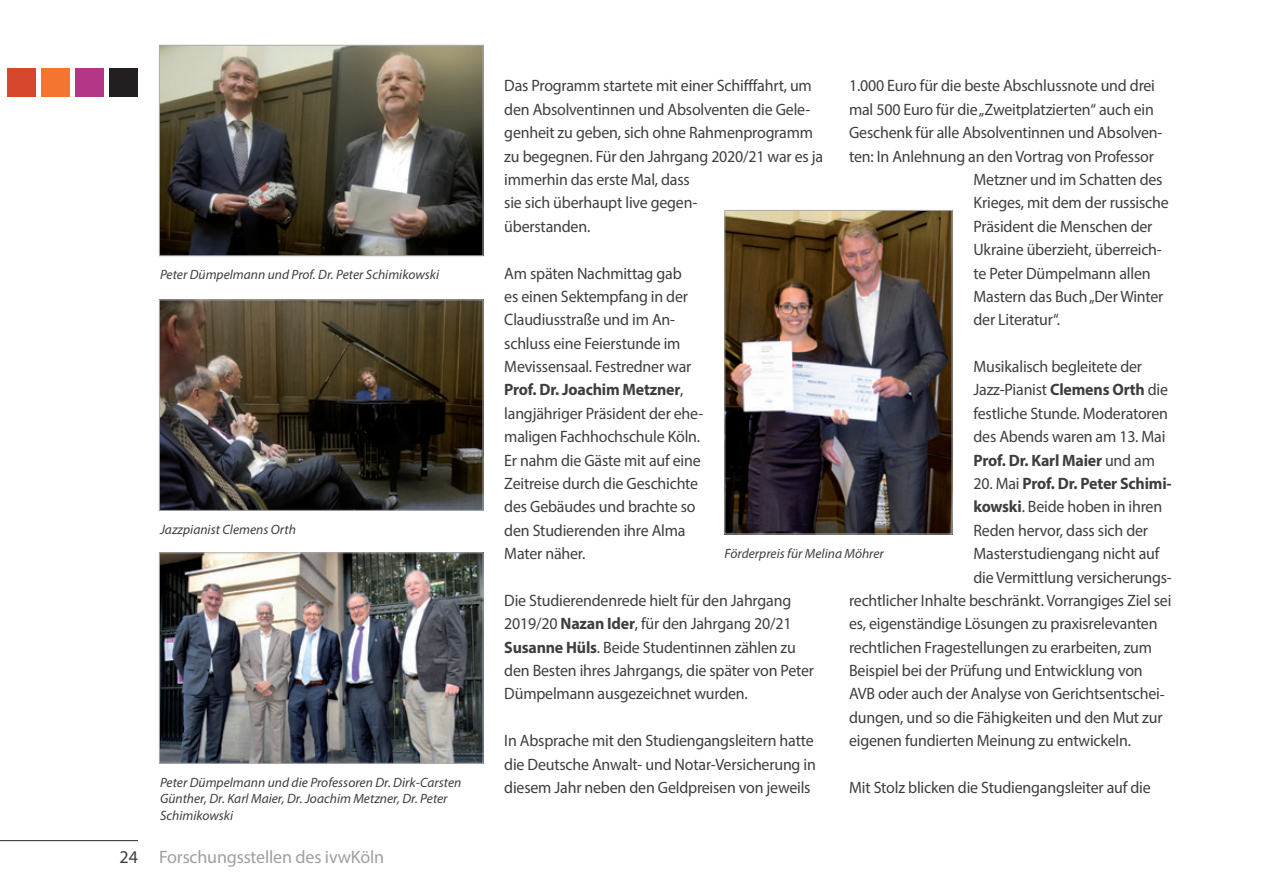
<style>
.page{position:relative;width:1263px;height:893px;background:#fff}
.page>*{position:absolute;margin:0;border:0;box-sizing:border-box;transform-origin:0 0}
.t1{font:18px "Myriad Pro";letter-spacing:-.01em;color:#9d9fa2}
.t2{font:16.5px/23.4px "Myriad Pro";letter-spacing:-.01em;color:#3e3e3f;scale:.96 1}
.t3{font:700 16.5px "Myriad Pro";letter-spacing:-.01em;color:#3e3e3f;scale:.96 1}
.t4{font:italic 13.5px/16.5px "Myriad Pro";color:#3e3e3f}
.s1{color:#3e3e3f}
.s2{font-weight:700}
.s3{font-weight:400}
</style>
<div class="page">
<hr style="left:0;top:840px;width:138px;height:1px;background:#3e3e3f">
<div style="left:7px;top:68px;width:29px;height:29px;background:#d6462c"></div>
<div style="left:109px;top:68px;width:29px;height:29px;background:#231f20"></div>
<div style="left:41px;top:68px;width:29px;height:29px;background:#f37530"></div>
<div style="left:75px;top:68px;width:29px;height:29px;background:#b23586"></div>
<img style="left:161px;top:47px;width:320px;height:207px">
<div style="left:159px;top:45px;width:324px;height:211px;border:1px solid #acadb1"></div>
<img style="left:161px;top:302px;width:320px;height:206px">
<img style="left:161px;top:555px;width:320px;height:206px">
<div style="left:159px;top:553px;width:324px;height:210px;border:1px solid #acadb1"></div>
<img style="left:727px;top:212px;width:223px;height:320px">
<div style="left:725px;top:210px;width:227px;height:324px;border:1px solid #acadb1"></div>
<p class="t4" style="left:160px;top:266px;width:281px">Peter Dümpelmann und Prof. Dr. Peter Schimikowski</p>
<p class="t4" style="left:160px;top:521px;width:138px">Jazzpianist Clemens Orth</p>
<p class="t4" style="left:160px;top:774px;width:303px">Peter Dümpelmann und die Professoren Dr. Dirk-Carsten<br>Günther, Dr. Karl Maier, Dr. Joachim Metzner, Dr. Peter<br>Schimikowski</p>
<p class="t1" style="left:119px;top:846px;width:266px"><span class="s1">24</span> Forschungsstellen des ivwKöln</p>
<p class="t2" style="left:849px;top:74px;width:320px">1.000 Euro für die beste Abschlussnote und drei</p>
<p class="t2" style="left:849px;top:97px;width:319px">mal 500 Euro für die „Zweitplatzierten“ auch ein</p>
<p class="t2" style="left:849px;top:121px;width:328px">Geschenk für alle Absolventinnen und Absolven-</p>
<p class="t2" style="left:849px;top:144px;width:319px">ten: In Anlehnung an den Vortrag von Professor</p>
<p class="t2" style="left:973px;top:167px;width:198px">Metzner und im Schatten des</p>
<p class="t2" style="left:973px;top:191px;width:205px">Krieges, mit dem der russische</p>
<p class="t2" style="left:973px;top:214px;width:188px">Präsident die Menschen der</p>
<p class="t2" style="left:973px;top:238px;width:198px">Ukraine überzieht, überreich-</p>
<p class="t2" style="left:973px;top:261px;width:186px">te Peter Dümpelmann allen</p>
<p class="t2" style="left:973px;top:284px;width:199px">Mastern das Buch „Der Winter</p>
<p class="t2" style="left:973px;top:308px;width:92px">der Literatur“.</p>
<p class="t2" style="left:973px;top:355px;width:204px">Musikalisch begleitete der<br>Jazz-Pianist <span class="s2">Clemens Orth</span> die festliche Stunde. Moderatoren des Abends waren am 13. Mai<br><span class="s2">Prof. Dr. Karl Maier</span> und am</p>
<p class="t3" style="left:973px;top:473px;width:208px"><span class="s3">20. Mai</span> Prof. Dr. Peter Schimi-</p>
<p class="t2" style="left:973px;top:495px;width:198px"><span class="s2">kowski</span>. Beide hoben in ihren</p>
<p class="t2" style="left:973px;top:518px;width:183px">Reden hervor, dass sich der</p>
<p class="t2" style="left:973px;top:542px;width:195px">Masterstudiengang nicht auf</p>
<p class="t2" style="left:973px;top:565px;width:208px">die Vermittlung versicherungs-</p>
<p class="t2" style="left:849px;top:588px;width:337px">rechtlicher Inhalte beschränkt. Vorrangiges Ziel sei</p>
<p class="t2" style="left:849px;top:612px;width:323px">es, eigenständige Lösungen zu praxisrelevanten</p>
<p class="t2" style="left:849px;top:635px;width:317px">rechtlichen Fragestellungen zu erarbeiten, zum</p>
<p class="t2" style="left:849px;top:659px;width:307px">Beispiel bei der Prüfung und Entwicklung von</p>
<p class="t2" style="left:849px;top:682px;width:330px">AVB oder auch der Analyse von Gerichtsentschei-</p>
<p class="t2" style="left:849px;top:705px;width:328px">dungen, und so die Fähigkeiten und den Mut zur</p>
<p class="t2" style="left:849px;top:729px;width:295px">eigenen fundierten Meinung zu entwickeln.</p>
<p class="t2" style="left:849px;top:776px;width:316px">Mit Stolz blicken die Studiengangsleiter auf die</p>
<p class="t2" style="left:504px;top:74px;width:334px">Das Programm startete mit einer Schifffahrt, um den Absolventinnen und Absolventen die Gele&shy;genheit zu geben, sich ohne Rahmenprogramm zu begegnen. Für den Jahrgang 2020/21 war es ja immerhin das erste Mal, dass<br>sie sich überhaupt live gegen-<br>überstanden.</p>
<p class="t2" style="left:504px;top:261px;width:209px">Am späten Nachmittag gab<br>es einen Sektempfang in der<br>Claudiusstraße und im An&shy;schluss eine Feierstunde im<br>Mevissensaal. Festredner war<br><span class="s2">Prof. Dr. Joachim Metzner</span>, langjähriger Präsident der ehe&shy;maligen Fachhochschule Köln.<br>Er nahm die Gäste mit auf eine<br>Zeitreise durch die Geschichte des Gebäudes und brachte so den Studierenden ihre Alma<br>Mater näher.</p>
<p class="t2" style="left:504px;top:588px;width:324px">Die Studierendenrede hielt für den Jahrgang 2019/20 <span class="s2">Nazan Ider</span>, für den Jahrgang 20/21<br><span class="s2">Susanne Hüls</span>. Beide Studentinnen zählen zu den Besten ihres Jahrgangs, die später von Peter Dümpelmann ausgezeichnet wurden.</p>
<p class="t2" style="left:504px;top:729px;width:326px">In Absprache mit den Studiengangsleitern hatte die Deutsche Anwalt- und Notar-Versicherung in diesem Jahr neben den Geldpreisen von jeweils</p>
<p class="t4" style="left:725px;top:545px;width:161px">Förderpreis für Melina Möhrer</p>
</div>
